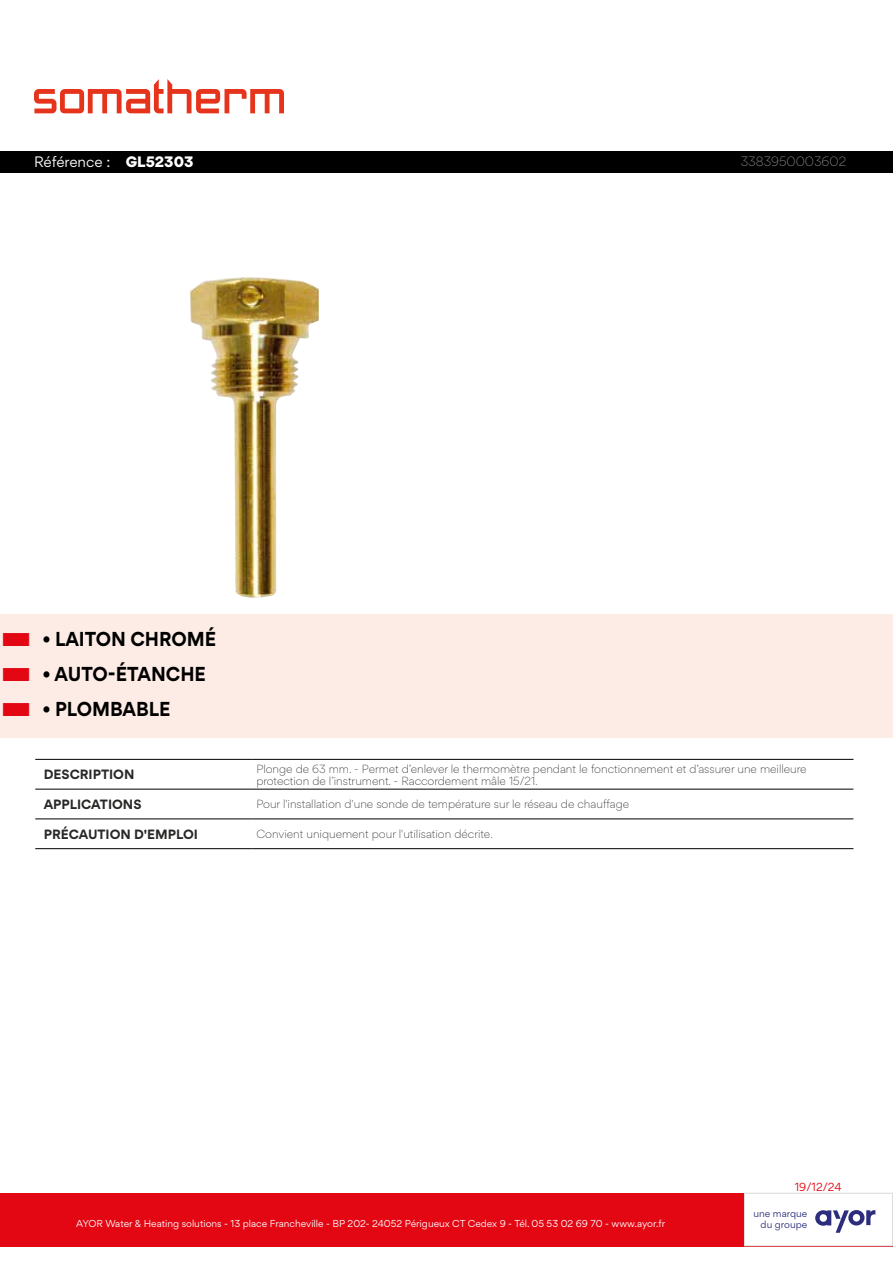
<style>
.page{position:relative;width:893px;height:1263px;background:#fff}
.page>*{position:absolute;margin:0;border:0;box-sizing:border-box;transform-origin:0 0}
.t1{font:700 18px "Gordita";color:#000;scale:.95 1}
.t2{font:13.5px "Gordita";letter-spacing:-.005em;color:#fff}
.t3{font:700 12px "Gordita";color:#282827}
.t4{font:300 12px "Gordita";color:#9d9d9c}
.t5{font:300 10.5px/12px "Gordita";color:#282827}
.t6{font:10.5px "Gordita";color:#e30613}
.t7{font:9px "Gordita";color:#fff}
.t8{font:9px/10.5px "Gordita";color:#2d2d7e;text-align:right}
.s1{font-weight:900}
</style>
<div class="page">
<div style="left:0;top:1193px;width:893px;height:53px;background:#e30613"></div>
<div style="left:744px;top:1193px;width:149px;height:53px;background:#fff"></div>
<div style="left:744px;top:1193px;width:149px;height:53px;border:1px solid #dadada"></div>
<div style="left:0;top:614px;width:893px;height:53px;background:#fdece5"></div>
<div style="left:0;top:649px;width:893px;height:53px;background:#fdece5"></div>
<div style="left:0;top:684px;width:893px;height:53px;background:#fdece5"></div>
<svg style="left:815px;top:1210px;width:60px;height:23px"></svg>
<svg style="left:34px;top:79px;width:250px;height:34px"></svg>
<div style="left:0;top:151px;width:893px;height:21px;background:#000"></div>
<hr style="left:35px;top:759px;width:217px;height:1px;background:#000">
<hr style="left:252px;top:759px;width:601px;height:1px;background:#000">
<hr style="left:35px;top:789px;width:217px;height:1px;background:#000">
<hr style="left:252px;top:789px;width:601px;height:1px;background:#000">
<hr style="left:35px;top:818px;width:217px;height:1px;background:#000">
<hr style="left:252px;top:818px;width:601px;height:1px;background:#000">
<hr style="left:35px;top:848px;width:217px;height:1px;background:#000">
<hr style="left:252px;top:848px;width:601px;height:1px;background:#000">
<img style="left:190px;top:277px;width:129px;height:321px">
<p class="t2" style="left:34px;top:152px;width:161px">Référence : <span class="s1">GL52303</span></p>
<h1 class="t1" style="left:43px;top:624px;width:184px">• LAITON CHROMÉ</h1>
<h1 class="t1" style="left:43px;top:659px;width:174px">• AUTO-ÉTANCHE</h1>
<h1 class="t1" style="left:43px;top:694px;width:136px">• PLOMBABLE</h1>
<p class="t4" style="left:741px;top:153px;width:107px">3383950003602</p>
<p class="t3" style="left:44px;top:765px;width:92px">DESCRIPTION</p>
<p class="t5" style="left:256px;top:762px;width:552px">Plonge de 63 mm. - Permet d’enlever le thermomètre pendant le fonctionnement et d’assurer une meilleure protection de l’instrument. - Raccordement mâle 15/21.</p>
<p class="t3" style="left:44px;top:795px;width:99px">APPLICATIONS</p>
<p class="t5" style="left:256px;top:798px;width:374px">Pour l'installation d'une sonde de température sur le réseau de chauffage</p>
<p class="t3" style="left:44px;top:824px;width:156px">PRÉCAUTION D'EMPLOI</p>
<p class="t5" style="left:256px;top:827px;width:238px">Convient uniquement pour l'utilisation décrite.</p>
<p class="t7" style="left:76px;top:1216px;width:590px">AYOR Water &amp; Heating solutions - 13 place Francheville - BP 202- 24052 Périgueux CT Cedex 9 - Tél. 05 53 02 69 70 - www.ayor.fr</p>
<p class="t6" style="left:795px;top:1179px;width:48px">19/12/24</p>
<p class="t8" style="left:754px;top:1208px;width:55px">une marque du groupe</p>
</div>
